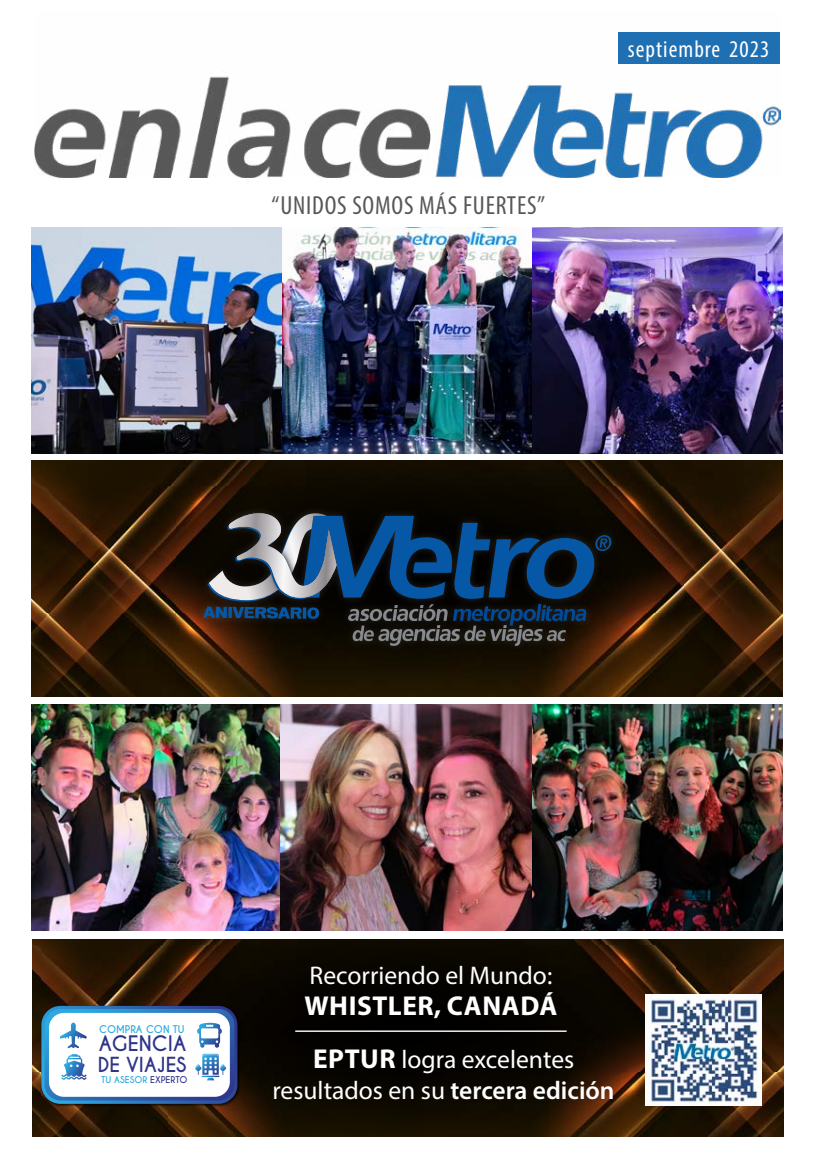
<style>
.page{position:relative;width:815px;height:1170px;background:#fff}
.page>*{position:absolute;margin:0;border:0;box-sizing:border-box;transform-origin:0 0}
.t1{font:700 27.38px "Myriad Pro";letter-spacing:.02em;color:#fff}
.t2{font:condensed 26.25px "Myriad Pro";letter-spacing:.03em;color:#585858}
.t3{font:25.62px/30.6px "Myriad Pro";color:#fff;text-align:center}
.t4{font:condensed 24px "Myriad Pro";letter-spacing:.045em;color:#fff}
.t5{font:700 20px "Caviar Dreams";color:#2f348a}
.t6{font:700 19.5px "Caviar Dreams";color:#2f348a}
.t7{font:700 10px "Caviar Dreams";color:#28aae1}
.t8{font:700 8.75px "Caviar Dreams";color:#28aae1}
.s1{color:#2f348a}
.s2{font-weight:700;font-size:27.38px}
.s3{font-weight:600}
</style>
<div class="page">
<img style="left:32px;top:461px;width:751px;height:235px">
<img style="left:32px;top:704px;width:501px;height:226px">
<img style="left:32px;top:939px;width:751px;height:197px">
<img style="left:35px;top:32px;width:745px;height:145px">
<img style="left:39px;top:1003px;width:202px;height:104px">
<svg style="left:41px;top:1005px;width:196px;height:98px"></svg>
<img style="left:646px;top:994px;width:116px;height:111px">
<hr style="left:295px;top:1030px;width:272px;height:1px;background:#fff">
<img style="left:32px;top:227px;width:501px;height:226px">
<img style="left:533px;top:704px;width:250px;height:226px">
<img style="left:533px;top:227px;width:250px;height:226px">
<div style="left:196px;top:505px;width:423px;height:148px;background:#e0e0df;opacity:.15"></div>
<svg style="left:203px;top:513px;width:409px;height:133px;background:#223242"></svg>
<p class="t2" style="left:272px;top:190px;width:275px">“UNIDOS SOMOS MÁS FUERTES”</p>
<p class="t4" style="left:628px;top:34px;width:143px">septiembre 2023</p>
<p class="t7" style="left:99px;top:1022px;width:87px">COMPRA CON TU</p>
<p class="t5" style="left:99px;top:1031px;width:89px">AGENCIA</p>
<p class="t6" style="left:98px;top:1052px;width:90px">DE VIAJES</p>
<p class="t8" style="left:101px;top:1074px;width:88px">TU ASESOR <span class="s1">EXPERTO</span></p>
<p class="t3" style="left:310px;top:959px;width:244px">Recorriendo el Mundo:</p>
<p class="t1" style="left:304px;top:987px;width:255px">WHISTLER, CANADÁ</p>
<p class="t3" style="left:273px;top:1043px;width:344px"><span class="s2">EPTUR</span> logra excelentes resultados en su <span class="s3">tercera edición</span></p>
</div>
